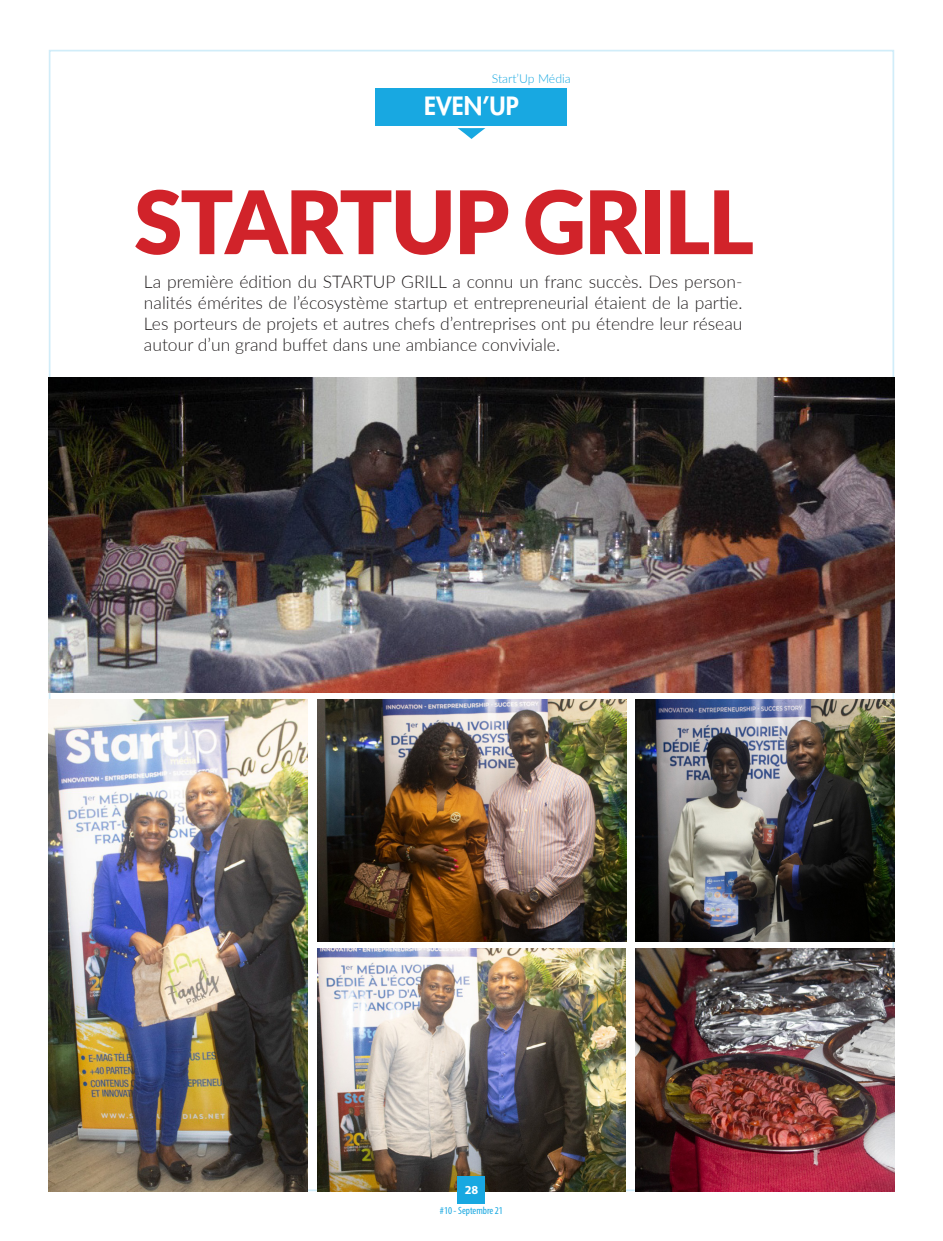
<style>
.page{position:relative;width:943px;height:1241px;background:#fff}
.page>*{position:absolute;margin:0;border:0;box-sizing:border-box;transform-origin:0 0}
.t1{font:900 87.5px "Lato";letter-spacing:-.025em;color:#d1232a}
.RUBRIQUE{font:800 24.5px "Futura Std";color:#fff}
.t2{font:300 17.5px/21px "Lato";color:#231f20;text-align:justify}
.t3{font:300 12.25px "Lato";color:#18a8e1}
.t4{font:700 12.25px "Myriad Pro";color:#fff}
.t5{font:condensed 10.5px "Myriad Pro";color:#18a8e1}
</style>
<div class="page">
<div style="left:376px;top:88px;width:191px;height:37px;background:#18a8e1"></div>
<svg style="left:457px;top:128px;width:28px;height:11px"></svg>
<img style="left:635px;top:948px;width:259px;height:242px">
<img style="left:49px;top:377px;width:845px;height:315px">
<img style="left:317px;top:948px;width:308px;height:242px">
<img style="left:635px;top:699px;width:259px;height:242px">
<img style="left:317px;top:699px;width:309px;height:242px">
<img style="left:49px;top:699px;width:259px;height:491px">
<div style="left:457px;top:1175px;width:28px;height:28px;background:#18a8e1"></div>
<p class="t3" style="left:491px;top:70px;width:80px">Start’Up Média</p>
<p class="RUBRIQUE" style="left:424px;top:90px;width:96px">EVEN’UP</p>
<p class="t1" style="left:134px;top:156px;width:621px">STARTUP GRILL</p>
<p class="t2" style="left:144px;top:270px;width:600px">La première édition du STARTUP GRILL a connu un franc succès. Des person&shy;nalités émérites de l’écosystème startup et entrepreneurial étaient de la partie.<br>Les porteurs de projets et autres chefs d’entreprises ont pu étendre leur réseau autour d’un grand buffet dans une ambiance conviviale.</p>
<p class="t4" style="left:464px;top:1181px;width:15px">28</p>
<p class="t5" style="left:440px;top:1204px;width:65px">#10 - Septembre 21</p>
</div>
